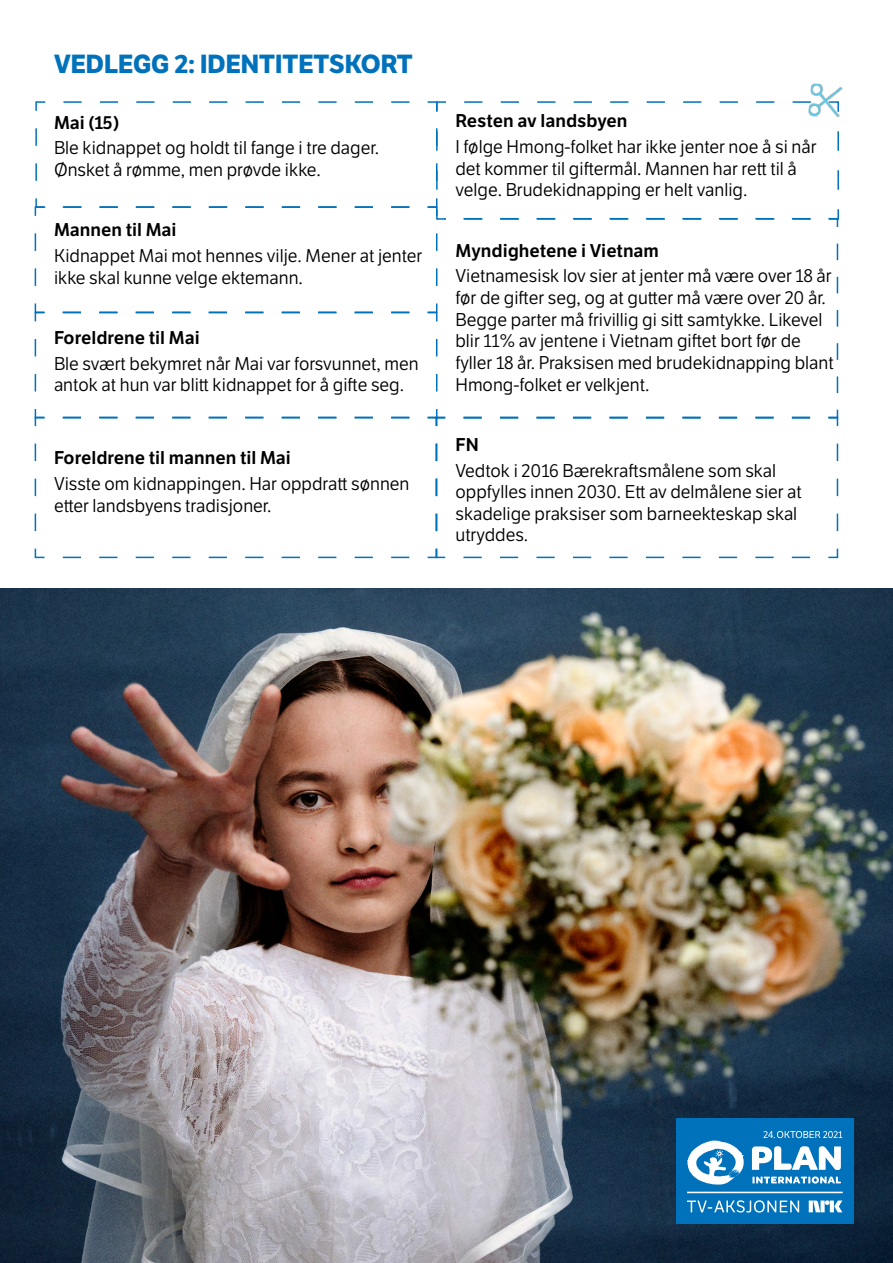
<style>
.page{position:relative;width:893px;height:1263px;background:#fff}
.page>*{position:absolute;margin:0;border:0;box-sizing:border-box;transform-origin:0 0}
.t1{font:700 25.5px "LFT Etica";color:#0072bb}
.t2{font:18px/21.6px "LFT Etica";color:#000}
.t3{font:18px "LFT Etica SB";color:#000}
</style>
<div class="page">
<img style="left:0;top:589px;width:893px;height:674px">
<div style="left:676px;top:1118px;width:178px;height:105px;background:#0072bb"></div>
<svg style="left:687px;top:1131px;width:156px;height:81px"></svg>
<svg style="left:438px;top:101px;width:401px;height:119px"></svg>
<svg style="left:34px;top:101px;width:404px;height:315px"></svg>
<svg style="left:34px;top:416px;width:401px;height:143px"></svg>
<svg style="left:435px;top:416px;width:404px;height:143px"></svg>
<img style="left:808px;top:83px;width:35px;height:36px">
<h1 class="t1" style="left:54px;top:48px;width:360px">VEDLEGG 2: IDENTITETSKORT</h1>
<p class="t3" style="left:54px;top:111px;width:67px">Mai (15)</p>
<p class="t2" style="left:54px;top:138px;width:327px">Ble kidnappet og holdt til fange i tre dager.<br>Ønsket å rømme, men prøvde ikke.</p>
<p class="t3" style="left:54px;top:219px;width:124px">Mannen til Mai</p>
<p class="t2" style="left:54px;top:245px;width:370px">Kidnappet Mai mot hennes vilje. Mener at jenter ikke skal kunne velge ektemann.</p>
<p class="t3" style="left:54px;top:327px;width:147px">Foreldrene til Mai</p>
<p class="t2" style="left:54px;top:353px;width:366px">Ble svært bekymret når Mai var forsvunnet, men antok at hun var blitt kidnappet for å gifte seg.</p>
<p class="t3" style="left:54px;top:447px;width:238px">Foreldrene til mannen til Mai</p>
<p class="t2" style="left:54px;top:474px;width:357px">Visste om kidnappingen. Har oppdratt sønnen etter landsbyens tradisjoner.</p>
<p class="t3" style="left:455px;top:110px;width:173px">Resten av landsbyen</p>
<p class="t2" style="left:455px;top:137px;width:363px">I følge Hmong-folket har ikke jenter noe å si når det kommer til giftermål. Mannen har rett til å velge. Brudekidnapping er helt vanlig.</p>
<p class="t3" style="left:455px;top:239px;width:205px">Myndighetene i Vietnam</p>
<p class="t2" style="left:455px;top:266px;width:380px">Vietnamesisk lov sier at jenter må være over 18 år før de gifter seg, og at gutter må være over 20 år.<br>Begge parter må frivillig gi sitt samtykke. Likevel blir 11% av jentene i Vietnam giftet bort før de fyller 18 år. Praksisen med brudekidnapping blant Hmong-folket er velkjent.</p>
<p class="t3" style="left:455px;top:433px;width:25px">FN</p>
<p class="t2" style="left:455px;top:460px;width:348px">Vedtok i 2016 Bærekraftsmålene som skal oppfylles innen 2030. Ett av delmålene sier at skadelige praksiser som barneekteskap skal utryddes.</p>
</div>
